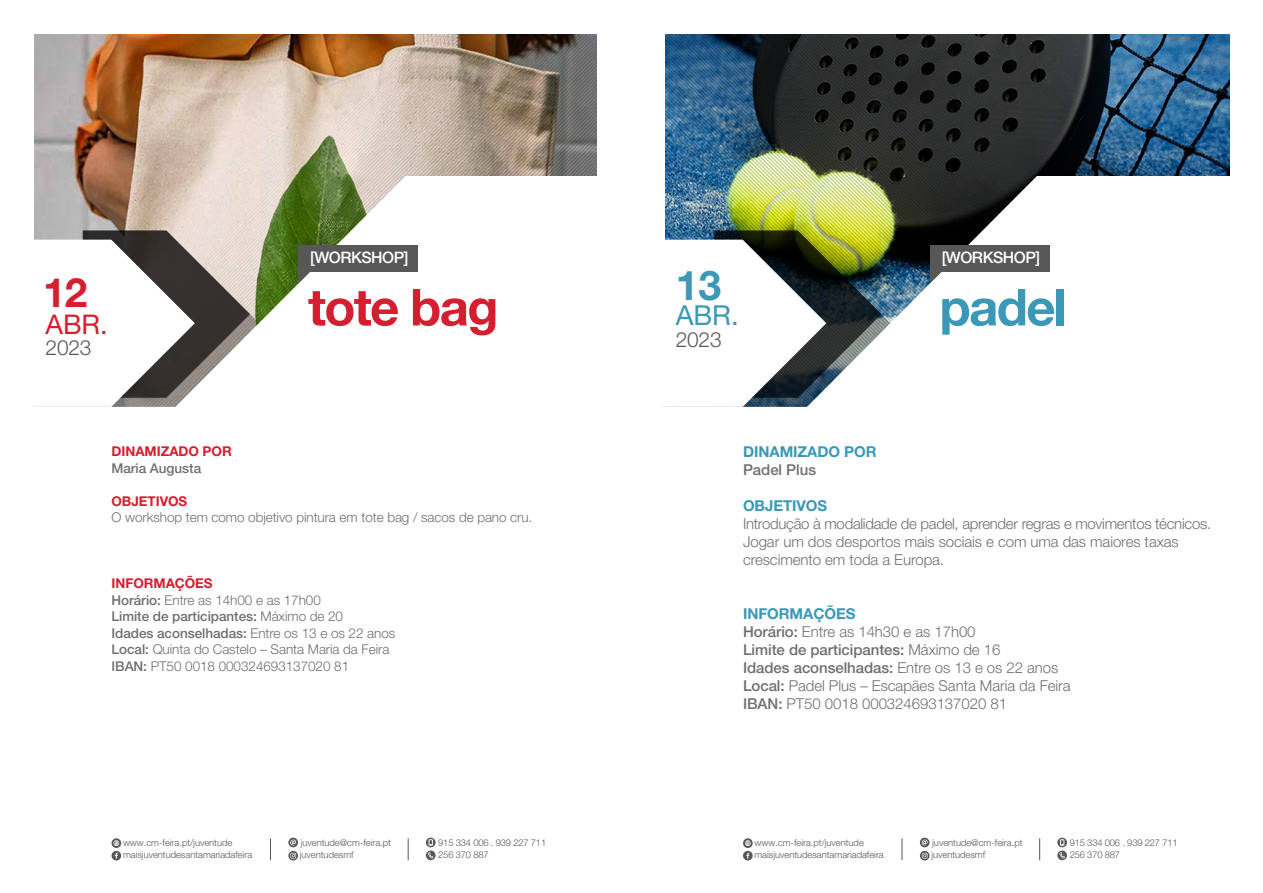
<style>
.page{position:relative;width:1263px;height:893px;background:#fff}
.page>*{position:absolute;margin:0;border:0;box-sizing:border-box;transform-origin:0 0}
.t1{font:700 51px "Helvetica Neue";letter-spacing:-.035em;color:#d51f30}
.t2{font:700 51px "Helvetica Neue";letter-spacing:-.03em;color:#3b98b7}
.t3{font:700 41.1px "Helvetica Neue";color:#3b98b7}
.t4{font:700 40.5px "Helvetica Neue";color:#d51f30}
.t5{font:27.45px "Helvetica Neue";color:#3b98b7}
.t6{font:27.15px "Helvetica Neue";color:#d51f30}
.t7{font:300 20.85px "Helvetica Neue";letter-spacing:-.01em;color:#585757}
.t8{font:500 15.9px "Helvetica Neue";letter-spacing:-.03em;color:#fff}
.t9{font:300 15px/18px "Helvetica Neue";letter-spacing:-.005em;color:#706f6f}
.t10{font:700 15px "Helvetica Neue";letter-spacing:-.005em;color:#3b98b7}
.t11{font:500 15px "Helvetica Neue";letter-spacing:-.005em;color:#706f6f}
.t12{font:300 13.5px/16.5px "Helvetica Neue";letter-spacing:-.005em;color:#706f6f}
.t13{font:700 13.5px "Helvetica Neue";letter-spacing:-.005em;color:#d51f30}
.t14{font:500 13.5px "Helvetica Neue";letter-spacing:-.005em;color:#706f6f}
.t15{font:300 9.3px "Helvetica Neue";color:#585757}
.t16{font:300 9.3px/11.7px "Helvetica Neue";letter-spacing:-.02em;color:#585757}
.s1{font-weight:700;color:#d51f30}
.s2{font-weight:500}
.s3{font-weight:700;color:#3b98b7}
</style>
<div class="page">
<img style="left:34px;top:34px;width:562px;height:142px">
<svg style="left:34px;top:176px;width:402px;height:683px"></svg>
<svg style="left:34px;top:231px;width:216px;height:176px"></svg>
<div style="left:298px;top:245px;width:120px;height:27px;background:#585757"></div>
<svg style="left:298px;top:272px;width:12px;height:11px"></svg>
<svg style="left:270px;top:838px;width:1px;height:22px"></svg>
<div style="left:112px;top:851px;width:9px;height:9px;background:#585757;border-radius:50%"></div>
<svg style="left:115px;top:853px;width:3px;height:6px"></svg>
<svg style="left:112px;top:838px;width:9px;height:10px"></svg>
<svg style="left:113px;top:840px;width:6px;height:6px"></svg>
<svg style="left:288px;top:851px;width:10px;height:9px"></svg>
<svg style="left:290px;top:853px;width:6px;height:6px"></svg>
<svg style="left:288px;top:838px;width:10px;height:9px"></svg>
<svg style="left:290px;top:840px;width:6px;height:5px"></svg>
<svg style="left:426px;top:850px;width:10px;height:10px"></svg>
<svg style="left:428px;top:852px;width:5px;height:6px"></svg>
<svg style="left:426px;top:838px;width:10px;height:9px"></svg>
<svg style="left:429px;top:839px;width:4px;height:7px"></svg>
<svg style="left:408px;top:838px;width:1px;height:22px"></svg>
<img style="left:665px;top:34px;width:564px;height:142px">
<svg style="left:665px;top:176px;width:402px;height:683px"></svg>
<svg style="left:665px;top:231px;width:216px;height:176px"></svg>
<div style="left:930px;top:245px;width:119px;height:27px;background:#585757"></div>
<svg style="left:930px;top:272px;width:12px;height:11px"></svg>
<svg style="left:902px;top:838px;width:1px;height:22px"></svg>
<svg style="left:743px;top:851px;width:10px;height:9px"></svg>
<svg style="left:746px;top:853px;width:3px;height:6px"></svg>
<svg style="left:743px;top:838px;width:10px;height:10px"></svg>
<svg style="left:745px;top:840px;width:6px;height:6px"></svg>
<svg style="left:920px;top:851px;width:9px;height:9px"></svg>
<svg style="left:922px;top:853px;width:5px;height:6px"></svg>
<svg style="left:920px;top:838px;width:9px;height:9px"></svg>
<svg style="left:922px;top:840px;width:5px;height:5px"></svg>
<svg style="left:1057px;top:850px;width:10px;height:10px"></svg>
<svg style="left:1059px;top:852px;width:6px;height:6px"></svg>
<svg style="left:1057px;top:838px;width:10px;height:9px"></svg>
<svg style="left:1060px;top:839px;width:4px;height:7px"></svg>
<svg style="left:1039px;top:838px;width:1px;height:22px"></svg>
<h3 class="t4" style="left:43px;top:261px;width:46px">12</h3>
<h3 class="t6" style="left:46px;top:305px;width:64px">ABR.</h3>
<h3 class="t7" style="left:46px;top:331px;width:47px">2023</h3>
<p class="t8" style="left:310px;top:245px;width:100px">[WORKSHOP]</p>
<h1 class="t1" style="left:308px;top:267px;width:192px">tote bag</h1>
<p class="t13" style="left:112px;top:441px;width:122px">DINAMIZADO POR</p>
<p class="t14" style="left:112px;top:457px;width:91px">Maria Augusta</p>
<p class="t13" style="left:112px;top:490px;width:77px">OBJETIVOS</p>
<p class="t12" style="left:112px;top:508px;width:422px">O workshop tem como objetivo pintura em tote bag / sacos de pano cru.</p>
<p class="t12" style="left:112px;top:574px;width:285px"><span class="s1">INFORMAÇÕES<br></span><span class="s2">Horário:</span> Entre as 14h00 e as 17h00<br><span class="s2">Limite de participantes:</span> Máximo de 20<br><span class="s2">Idades aconselhadas:</span> Entre os 13 e os 22 anos <span class="s2">Local:</span> Quinta do Castelo – Santa Maria da Feira <span class="s2">IBAN:</span> PT50 0018 000324693137020 81</p>
<p class="t15" style="left:123px;top:835px;width:111px">www.cm-feira.pt/juventude</p>
<p class="t15" style="left:123px;top:848px;width:131px">maisjuventudesantamariadafeira</p>
<p class="t15" style="left:301px;top:835px;width:92px">juventude@cm-feira.pt</p>
<p class="t16" style="left:438px;top:837px;width:109px">915 334 006 . 939 227 711<br>256 370 887</p>
<p class="t15" style="left:300px;top:848px;width:55px">juventudesmf</p>
<h2 class="t3" style="left:676px;top:253px;width:47px">13</h2>
<h3 class="t5" style="left:676px;top:296px;width:64px">ABR.</h3>
<h3 class="t7" style="left:676px;top:322px;width:47px">2023</h3>
<p class="t8" style="left:942px;top:245px;width:100px">[WORKSHOP]</p>
<h1 class="t2" style="left:939px;top:267px;width:129px">padel</h1>
<p class="t10" style="left:743px;top:440px;width:135px">DINAMIZADO POR</p>
<p class="t11" style="left:743px;top:458px;width:75px">Padel Plus</p>
<p class="t10" style="left:743px;top:494px;width:86px">OBJETIVOS</p>
<p class="t9" style="left:743px;top:514px;width:470px">Introdução à modalidade de padel, aprender regras e movimentos técnicos.<br>Jogar um dos desportos mais sociais e com uma das maiores taxas crescimento em toda a Europa.</p>
<p class="t9" style="left:743px;top:604px;width:329px"><span class="s3">INFORMAÇÕES<br></span><span class="s2">Horário:</span> Entre as 14h30 e as 17h00<br><span class="s2">Limite de participantes:</span> Máximo de 16<br><span class="s2">Idades aconselhadas:</span> Entre os 13 e os 22 anos <span class="s2">Local:</span> Padel Plus – Escapães Santa Maria da Feira <span class="s2">IBAN:</span> PT50 0018 000324693137020 81</p>
<p class="t15" style="left:754px;top:835px;width:111px">www.cm-feira.pt/juventude</p>
<p class="t15" style="left:754px;top:848px;width:131px">maisjuventudesantamariadafeira</p>
<p class="t15" style="left:932px;top:835px;width:92px">juventude@cm-feira.pt</p>
<p class="t16" style="left:1070px;top:837px;width:109px">915 334 006 . 939 227 711<br>256 370 887</p>
<p class="t15" style="left:931px;top:848px;width:55px">juventudesmf</p>
</div>
